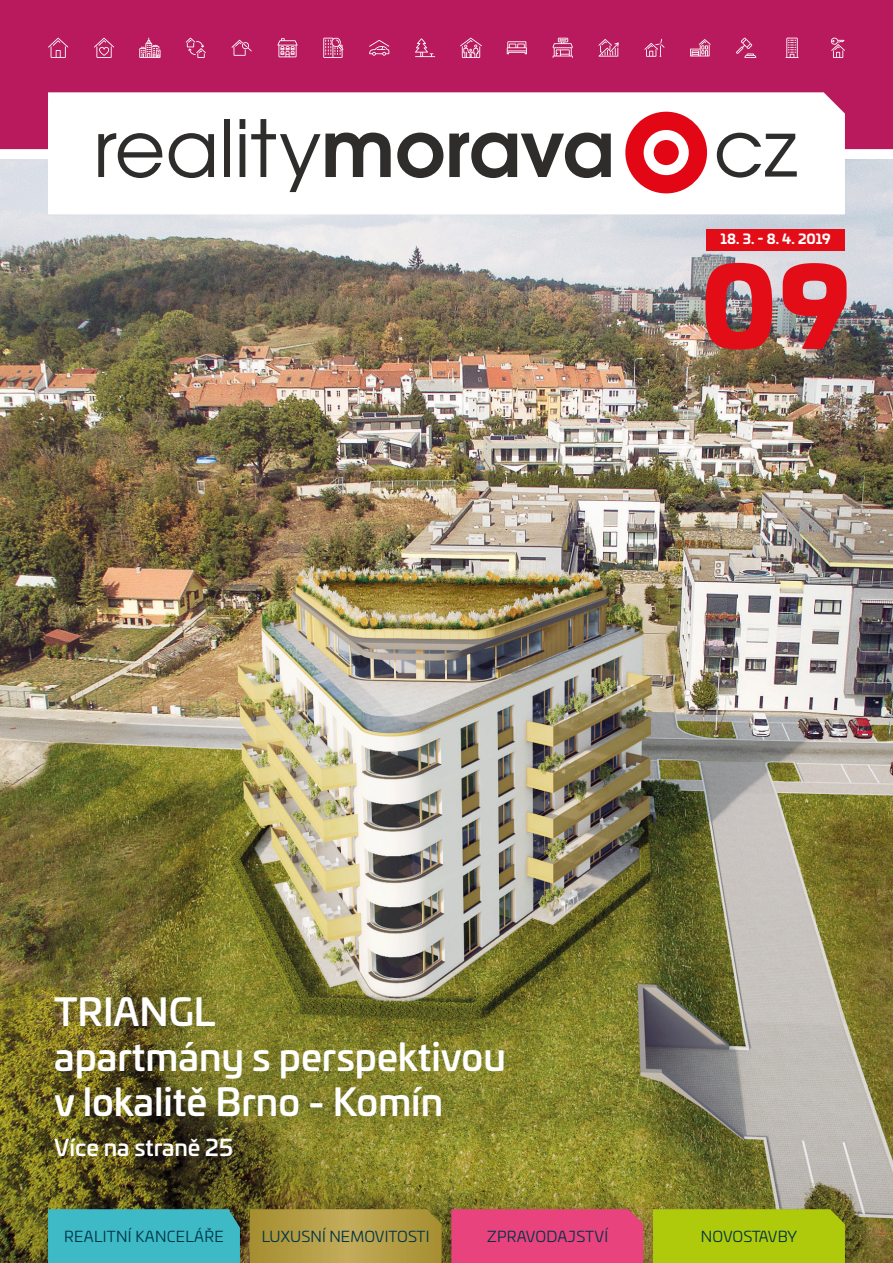
<style>
.page{position:relative;width:893px;height:1263px;background:#fff}
.page>*{position:absolute;margin:0;border:0;box-sizing:border-box;transform-origin:0 0}
.t1{font:900 109.05px "Univia Pro";color:#e30d18}
.t2{font:500 37.5px/45px "Univia Pro";color:#fff}
.t3{font:500 22.5px "Univia Pro";color:#fff}
.t4{font:15px "Univia Pro";letter-spacing:.01em;color:#003346}
.t5{font:15px "Univia Pro";letter-spacing:-.015em;color:#003346}
.t6{font:700 13.5px "Univia Pro";letter-spacing:.01em;color:#fff}
</style>
<div class="page">
<div style="left:0;top:0;width:893px;height:149px;background:#b81a5d"></div>
<img style="left:0;top:159px;width:893px;height:1104px">
<div style="left:48px;top:1209px;width:192px;height:54px;background:#3dbac6"></div>
<div style="left:451px;top:1209px;width:192px;height:54px;background:#e9437e"></div>
<div style="left:653px;top:1209px;width:192px;height:54px;background:#afca0b"></div>
<svg style="left:250px;top:1209px;width:192px;height:54px"></svg>
<svg style="left:48px;top:38px;width:20px;height:20px"></svg>
<svg style="left:94px;top:38px;width:20px;height:20px"></svg>
<svg style="left:185px;top:38px;width:21px;height:20px"></svg>
<svg style="left:139px;top:38px;width:22px;height:20px"></svg>
<svg style="left:231px;top:40px;width:21px;height:16px"></svg>
<svg style="left:598px;top:39px;width:21px;height:18px"></svg>
<svg style="left:507px;top:41px;width:20px;height:13px"></svg>
<svg style="left:323px;top:37px;width:20px;height:21px"></svg>
<svg style="left:690px;top:39px;width:21px;height:18px"></svg>
<svg style="left:831px;top:38px;width:14px;height:20px"></svg>
<svg style="left:369px;top:40px;width:21px;height:16px"></svg>
<svg style="left:460px;top:38px;width:22px;height:20px"></svg>
<svg style="left:553px;top:38px;width:20px;height:20px"></svg>
<svg style="left:415px;top:38px;width:20px;height:19px"></svg>
<svg style="left:736px;top:38px;width:20px;height:20px"></svg>
<svg style="left:644px;top:39px;width:21px;height:18px"></svg>
<svg style="left:785px;top:38px;width:14px;height:20px"></svg>
<svg style="left:277px;top:38px;width:21px;height:19px"></svg>
<svg style="left:48px;top:92px;width:797px;height:122px"></svg>
<svg style="left:98px;top:133px;width:64px;height:45px"></svg>
<svg style="left:169px;top:133px;width:45px;height:45px"></svg>
<div style="left:224px;top:119px;width:6px;height:58px;background:#2e2d2c"></div>
<svg style="left:240px;top:119px;width:5px;height:58px"></svg>
<svg style="left:251px;top:119px;width:140px;height:73px"></svg>
<svg style="left:397px;top:133px;width:46px;height:45px"></svg>
<svg style="left:449px;top:133px;width:162px;height:45px"></svg>
<svg style="left:717px;top:133px;width:79px;height:45px"></svg>
<svg style="left:625px;top:112px;width:82px;height:81px"></svg>
<div style="left:654px;top:140px;width:25px;height:25px;background:#e30614;border-radius:50%"></div>
<div style="left:706px;top:229px;width:139px;height:21px;background:#e30d18"></div>
<p class="t6" style="left:720px;top:229px;width:112px">18. 3. - 8. 4. 2019</p>
<h1 class="t1" style="left:701px;top:217px;width:151px">09</h1>
<p class="t2" style="left:54px;top:987px;width:453px">TRIANGL<br>apartmány s perspektivou v lokalitě Brno - Komín</p>
<p class="t3" style="left:54px;top:1130px;width:180px">Více na straně 25</p>
<p class="t4" style="left:64px;top:1226px;width:161px">REALITNÍ KANCELÁŘE</p>
<p class="t4" style="left:262px;top:1226px;width:169px">LUXUSNÍ NEMOVITOSTI</p>
<p class="t4" style="left:487px;top:1226px;width:122px">ZPRAVODAJSTVÍ</p>
<p class="t5" style="left:701px;top:1226px;width:98px">NOVOSTAVBY</p>
</div>
